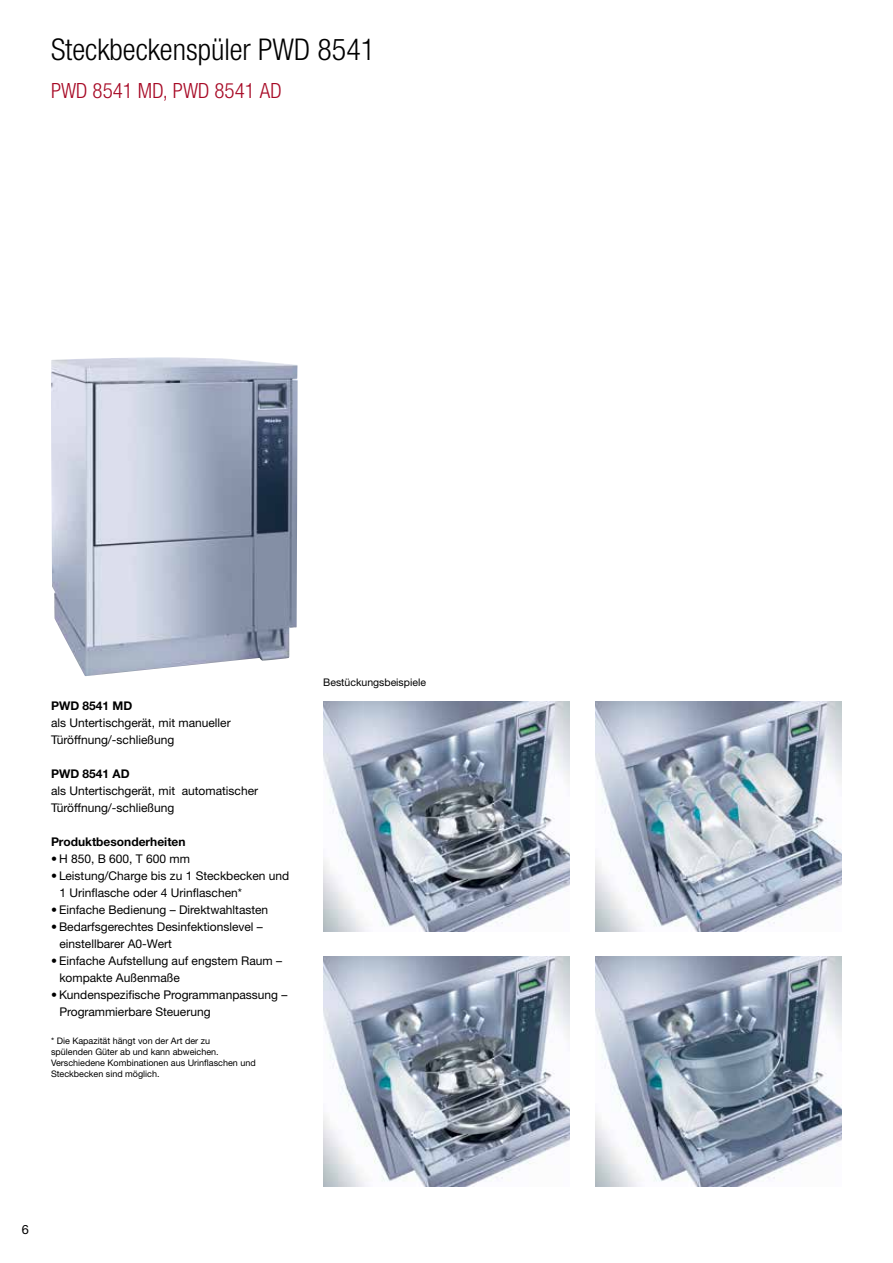
<style>
.page{position:relative;width:893px;height:1263px;background:#fff}
.page>*{position:absolute;margin:0;border:0;box-sizing:border-box;transform-origin:0 0}
.t1{font:300 condensed 30px "Helvetica Neue LTW1 G";color:#000}
.t2{font:300 condensed 21px "Helvetica Neue LTW1 G";color:#a70925}
.t3{font:12.75px "Helvetica Neue LTW1 G";color:#000}
.t4{font:12px/17px "Helvetica Neue LTW1 G";color:#000}
.t5{font:700 12px "Helvetica Neue LTW1 G";color:#000}
.t6{font:10.5px "Helvetica Neue LTW1 G";color:#000}
.t7{font:9px/10.8px "Helvetica Neue LTW1 G";color:#000}
</style>
<div class="page">
<img style="left:51px;top:357px;width:247px;height:319px">
<img style="left:323px;top:957px;width:247px;height:229px">
<img style="left:323px;top:702px;width:247px;height:229px">
<img style="left:595px;top:957px;width:247px;height:229px">
<img style="left:595px;top:702px;width:247px;height:229px">
<h1 class="t1" style="left:51px;top:32px;width:326px">Steckbeckenspüler PWD 8541</h1>
<h2 class="t2" style="left:51px;top:78px;width:232px">PWD 8541 MD, PWD 8541 AD</h2>
<p class="t5" style="left:51px;top:698px;width:83px">PWD 8541 MD</p>
<p class="t4" style="left:51px;top:714px;width:181px">als Untertischgerät, mit manueller<br>Türöffnung/-schließung</p>
<p class="t5" style="left:51px;top:766px;width:80px">PWD 8541 AD</p>
<p class="t4" style="left:51px;top:782px;width:209px">als Untertischgerät, mit automatischer<br>Türöffnung/-schließung</p>
<p class="t5" style="left:51px;top:834px;width:136px">Produktbesonderheiten</p>
<p class="t4" style="left:51px;top:850px;width:140px">• H 850, B 600, T 600 mm</p>
<p class="t4" style="left:60px;top:867px;width:231px;text-indent:-9px">• Leistung/Charge bis zu 1 Steckbecken und<br>1 Urinflasche oder 4 Urinflaschen*</p>
<p class="t4" style="left:51px;top:901px;width:219px">• Einfache Bedienung – Direktwahltasten</p>
<p class="t4" style="left:60px;top:918px;width:205px;text-indent:-9px">• Bedarfsgerechtes Desinfektionslevel – einstellbarer A0-Wert</p>
<p class="t4" style="left:60px;top:952px;width:224px;text-indent:-9px">• Einfache Aufstellung auf engstem Raum – kompakte Außenmaße</p>
<p class="t4" style="left:60px;top:986px;width:229px;text-indent:-9px">• Kundenspezifische Programmanpassung –<br>Programmierbare Steuerung</p>
<p class="t7" style="left:51px;top:1035px;width:206px">* Die Kapazität hängt von der Art der zu<br>spülenden Güter ab und kann abweichen.<br>Verschiedene Kombinationen aus Urinflaschen und Steckbecken sind möglich.</p>
<p class="t6" style="left:323px;top:676px;width:104px">Bestückungsbeispiele</p>
<p class="t3" style="left:22px;top:1221px;width:9px">6</p>
</div>
